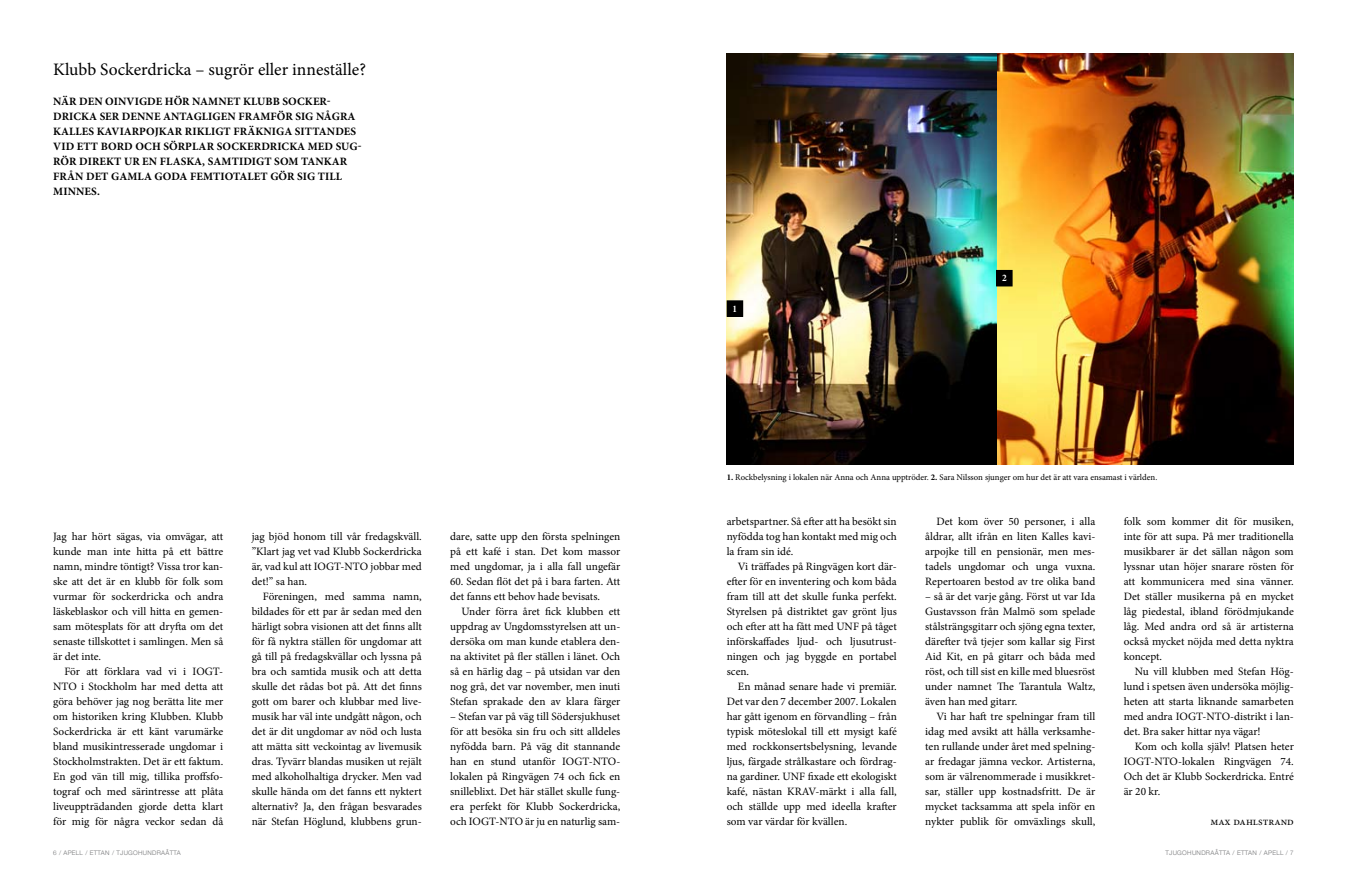
<style>
.page{position:relative;width:1347px;height:886px;background:#fff}
.page>*{position:absolute;margin:0;border:0;box-sizing:border-box;transform-origin:0 0}
.t1{font:17.5px "Minion Pro";color:#000}
.t2{font:11.25px/15px "Minion Pro";color:#000;text-align:justify}
.t3{font:700 11.25px/15px "Minion Pro";letter-spacing:.01em;color:#000}
.t4{font:700 condensed 10px "Minion Pro";color:#fff}
.t5{font:8.75px "Minion Pro";letter-spacing:-.005em;color:#000}
.t6{font:300 6.25px "Helvetica Neue";letter-spacing:.05em;color:#707173}
.s1{font-weight:700}
</style>
<div class="page">
<img style="left:996px;top:53px;width:297px;height:411px">
<img style="left:726px;top:53px;width:270px;height:412px">
<div style="left:727px;top:301px;width:15px;height:15px;background:#000"></div>
<div style="left:726px;top:300px;width:17px;height:17px;border:1px solid #000"></div>
<div style="left:996px;top:271px;width:16px;height:15px;background:#000"></div>
<div style="left:996px;top:270px;width:16px;height:16px;border:1px solid #000"></div>
<svg style="left:997px;top:272px;width:1px;height:12px"></svg>
<h1 class="t1" style="left:53px;top:58px;width:314px">Klubb Sockerdricka – sugrör eller inneställe?</h1>
<p class="t3" style="left:53px;top:94px;width:35px">NÄR DEN</p>
<p class="t3" style="left:105px;top:94px;width:208px">OINVIGDE HÖR NAMNET KLUBB SOCKER</p>
<p class="t3" style="left:327px;top:94px;width:5px">-</p>
<p class="t3" style="left:53px;top:109px;width:54px">DRICKA SER</p>
<p class="t3" style="left:122px;top:109px;width:9px">DENNE</p>
<p class="t3" style="left:163px;top:109px;width:186px">ANTAGLIGEN FRAMFÖR SIG NÅGRA</p>
<p class="t3" style="left:53px;top:124px;width:52px">KALLES KAV</p>
<p class="t3" style="left:120px;top:124px;width:48px">IARPOJKAR</p>
<p class="t3" style="left:53px;top:124px;width:274px;text-indent:132px">RIKLIGT FRÄKNIGA SITTANDES<br>VID ETT BORD OCH SÖRPLAR SOCKERDR</p>
<p class="t3" style="left:277px;top:139px;width:86px">ICKA MED SUG-</p>
<p class="t3" style="left:53px;top:154px;width:48px">RÖR DIREK</p>
<p class="t3" style="left:114px;top:154px;width:67px">T UR EN FLASKA</p>
<p class="t3" style="left:53px;top:154px;width:290px;text-indent:149px">, SAMTIDIGT SOM TANKAR<br>FRÅN DET GAMLA GODA FEMTIOTALET GÖR SIG TILL<br>MINNES</p>
<p class="t3" style="left:97px;top:184px;width:4px">.</p>
<p class="t2" style="left:53px;top:529px;width:172px">Jag har hört sägas, via omvägar, att kunde man inte hitta på ett bättre namn, mindre töntigt? Vissa tror kan&shy;ske att det är en klubb för folk som vurmar för sockerdricka och andra läskeblaskor och vill hitta en gemen&shy;sam mötesplats för att dryfta om det senaste tillskottet i samlingen. Men så är det inte.</p>
<p class="t2" style="left:53px;top:664px;width:172px;text-indent:11px">För att förklara vad vi i IOGT-NTO i Stockholm har med detta att göra behöver jag nog berätta lite mer om historiken kring Klubben. Klubb Sockerdricka är ett känt varumärke bland musikintresserade ungdomar i Stockholmstrakten. Det är ett faktum.<br>En god vän till mig, tillika proffsfo&shy;tograf och med särintresse att plåta liveuppträdanden gjorde detta klart för mig för några veckor sedan då</p>
<p class="t2" style="left:252px;top:529px;width:172px">jag bjöd honom till vår fredagskväll. ”Klart jag vet vad Klubb Sockerdricka är, vad kul att IOGT-NTO jobbar med det!” sa han.</p>
<p class="t2" style="left:252px;top:589px;width:172px;text-indent:11px">Föreningen, med samma namn, bildades för ett par år sedan med den härligt sobra visionen att det finns allt för få nyktra ställen för ungdomar att gå till på fredagskvällar och lyssna på bra och samtida musik och att detta skulle det rådas bot på. Att det finns gott om barer och klubbar med live&shy;musik har väl inte undgått någon, och det är dit ungdomar av nöd och lusta att mätta sitt veckointag av livemusik dras. Tyvärr blandas musiken ut rejält med alkoholhaltiga drycker. Men vad skulle hända om det fanns ett nyktert alternativ? Ja, den frågan besvarades när Stefan Höglund, klubbens grun-</p>
<p class="t2" style="left:450px;top:529px;width:172px">dare, satte upp den första spelningen på ett kafé i stan. Det kom massor med ungdomar, ja i alla fall ungefär</p>
<p class="t2" style="left:450px;top:574px;width:172px">60. Sedan flöt det på i bara farten. Att det fanns ett behov hade bevisats.</p>
<p class="t2" style="left:450px;top:604px;width:172px;text-indent:11px">Under förra året fick klubben ett uppdrag av Ungdomsstyrelsen att un&shy;dersöka om man kunde etablera den&shy;na aktivitet på fler ställen i länet. Och så en härlig dag – på utsidan var den nog grå, det var november, men inuti Stefan sprakade den av klara färger</p>
<p class="t2" style="left:450px;top:709px;width:172px">– Stefan var på väg till Södersjukhuset för att besöka sin fru och sitt alldeles nyfödda barn. På väg dit stannande han en stund utanför IOGT-NTO&shy;lokalen på Ringvägen 74 och fick en snilleblixt. Det här stället skulle fung&shy;era perfekt för Klubb Sockerdricka, och IOGT-NTO är ju en naturlig sam-</p>
<p class="t4" style="left:732px;top:302px;width:6px">1</p>
<p class="t4" style="left:1002px;top:271px;width:6px">2</p>
<p class="t5" style="left:726px;top:471px;width:432px"><span class="s1">1.</span> Rockbelysning i lokalen när Anna och Anna upptröder. <span class="s1">2.</span> Sara Nilsson sjunger om hur det är att vara ensamast i världen.</p>
<p class="t2" style="left:726px;top:514px;width:172px">arbetspartner. Så efter att ha besökt sin nyfödda tog han kontakt med mig och la fram sin idé.</p>
<p class="t2" style="left:726px;top:559px;width:172px;text-indent:11px">Vi träffades på Ringvägen kort där&shy;efter för en inventering och kom båda fram till att det skulle funka perfekt.<br>Styrelsen på distriktet gav grönt ljus och efter att ha fått med UNF på tåget införskaffades ljud- och ljusutrust&shy;ningen och jag byggde en portabel scen.</p>
<p class="t2" style="left:726px;top:679px;width:172px;text-indent:11px">En månad senare hade vi premiär.<br>Det var den 7 december 2007. Lokalen har gått igenom en förvandling – från typisk möteslokal till ett mysigt kafé med rockkonsertsbelysning, levande ljus, färgade strålkastare och fördrag&shy;na gardiner. UNF fixade ett ekologiskt kafé, nästan KRAV-märkt i alla fall, och ställde upp med ideella krafter som var värdar för kvällen.</p>
<p class="t2" style="left:925px;top:514px;width:172px;text-indent:11px">Det kom över 50 personer, i alla åldrar, allt ifrån en liten Kalles kavi&shy;arpojke till en pensionär, men mes&shy;tadels ungdomar och unga vuxna.<br>Repertoaren bestod av tre olika band</p>
<p class="t2" style="left:925px;top:589px;width:172px">– så är det varje gång. Först ut var Ida Gustavsson från Malmö som spelade stålsträngsgitarr och sjöng egna texter, därefter två tjejer som kallar sig First Aid Kit, en på gitarr och båda med röst, och till sist en kille med bluesröst under namnet The Tarantula Waltz, även han med gitarr.</p>
<p class="t2" style="left:925px;top:709px;width:172px;text-indent:11px">Vi har haft tre spelningar fram till idag med avsikt att hålla verksamhe&shy;ten rullande under året med spelning&shy;ar fredagar jämna veckor. Artisterna, som är välrenommerade i musikkret&shy;sar, ställer upp kostnadsfritt. De är mycket tacksamma att spela inför en nykter publik för omväxlings skull,</p>
<p class="t2" style="left:1123px;top:514px;width:172px">folk som kommer dit för musiken, inte för att supa. På mer traditionella musikbarer är det sällan någon som lyssnar utan höjer snarare rösten för att kommunicera med sina vänner.<br>Det ställer musikerna på en mycket låg piedestal, ibland förödmjukande låg. Med andra ord så är artisterna också mycket nöjda med detta nyktra koncept.</p>
<p class="t2" style="left:1123px;top:664px;width:172px;text-indent:11px">Nu vill klubben med Stefan Hög&shy;lund i spetsen även undersöka möjlig&shy;heten att starta liknande samarbeten med andra IOGT-NTO-distrikt i lan&shy;det. Bra saker hittar nya vägar!</p>
<p class="t2" style="left:1123px;top:739px;width:172px;text-indent:11px">Kom och kolla själv! Platsen heter IOGT-NTO-lokalen Ringvägen 74.<br>Och det är Klubb Sockerdricka. Entré är 20 kr.</p>
<p class="t2" style="left:1210px;top:814px;width:85px">max dahlstrand</p>
<p class="t6" style="left:53px;top:849px;width:129px">6 / APELL / ETTAN / TJUGOHUNDRAÅTTA</p>
<p class="t6" style="left:1165px;top:849px;width:130px">TJUGOHUNDRAÅTTA / ETTAN / APELL / 7</p>
</div>
